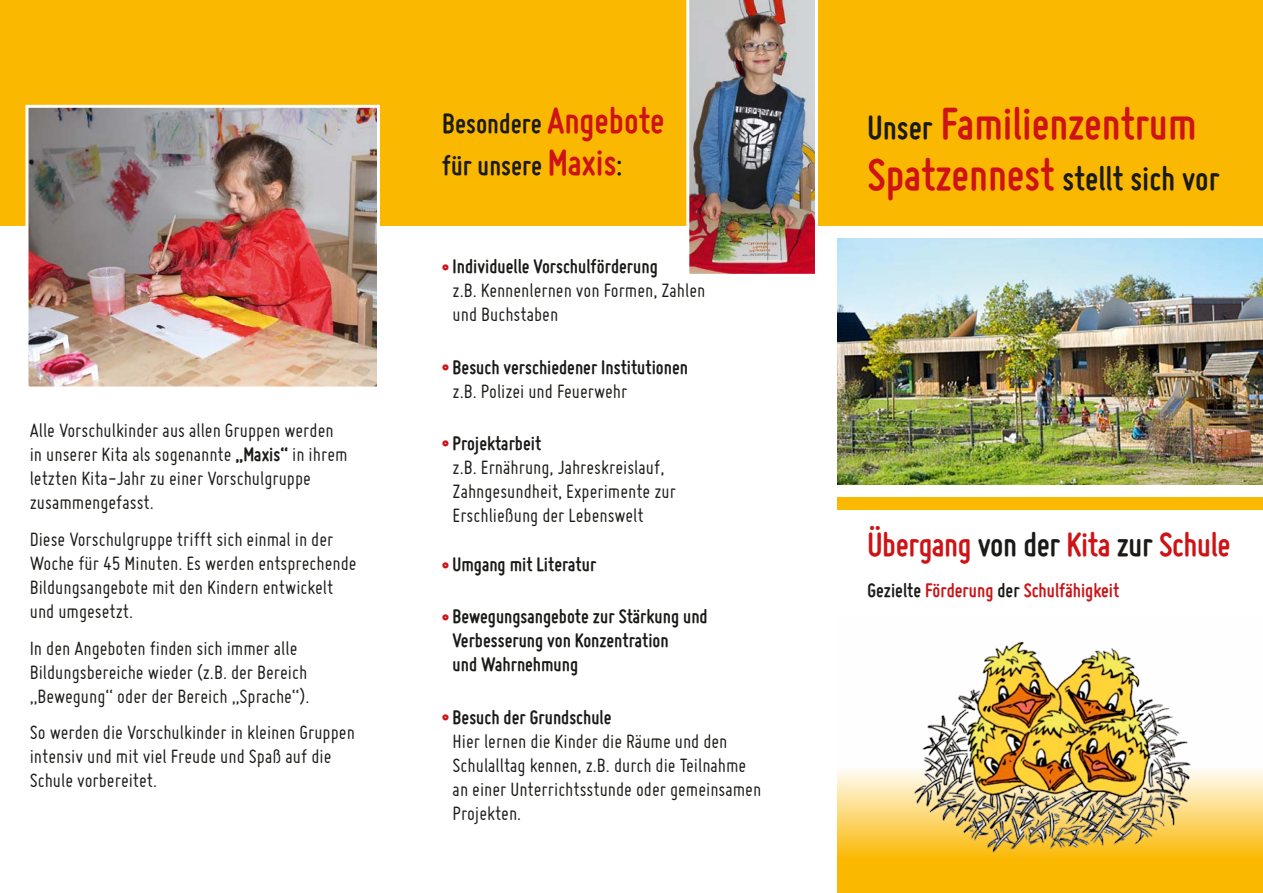
<style>
.page{position:relative;width:1263px;height:893px;background:#fff}
.page>*{position:absolute;margin:0;border:0;box-sizing:border-box;transform-origin:0 0}
.t1{font:700 48px "Miso";color:#cd1316}
.t2{font:700 36px "Miso";letter-spacing:-.01em;color:#cd1316}
.t3{font:700 36px "Miso";color:#1a1a18}
.t4{font:700 30px/42px "Miso";color:#1a1a18}
.t5{font:21px/24px "Miso";color:#1a1a18}
.t6{font:700 21px/24px "Miso";color:#1a1a18}
.t7{font:700 21px "Miso";color:#cd1316}
.s1{font-weight:700}
.s2{font-size:39px;color:#cd1316}
.s3{font-weight:700;font-size:27px;color:#cd1316}
.s4{font-size:27px;color:#cd1316}
.s5{font-weight:400}
.s6{font-size:36px;color:#1a1a18}
.s7{font-size:48px;color:#cd1316}
.s8{color:#1a1a18}
</style>
<div class="page">
<div style="left:838px;top:497px;width:425px;height:13px;background:#fbb800"></div>
<div style="left:0;top:0;width:1263px;height:225px;background:#fbb800"></div>
<img style="left:30px;top:109px;width:346px;height:276px">
<div style="left:26px;top:105px;width:354px;height:284px;border:3px solid #fff"></div>
<img style="left:838px;top:238px;width:425px;height:247px">
<svg style="left:838px;top:769px;width:425px;height:124px;fill:#fbb800"></svg>
<img style="left:904px;top:641px;width:292px;height:213px">
<img style="left:686px;top:0;width:132px;height:274px">
<p class="t5" style="left:30px;top:418px;width:319px">Alle Vorschulkinder aus allen Gruppen werden in unserer Kita als sogenannte <span class="s1">„Maxis“</span> in ihrem letzten Kita-Jahr zu einer Vorschulgruppe zusammengefasst.</p>
<p class="t5" style="left:30px;top:527px;width:328px">Diese Vorschulgruppe trifft sich einmal in der Woche für 45 Minuten. Es werden entsprechende Bildungsangebote mit den Kindern entwickelt und umgesetzt.</p>
<p class="t5" style="left:30px;top:636px;width:281px">In den Angeboten finden sich immer alle<br>Bildungsbereiche wieder (z.B. der Bereich „Bewegung“ oder der Bereich „Sprache“).</p>
<p class="t5" style="left:30px;top:720px;width:327px">So werden die Vorschulkinder in kleinen Gruppen intensiv und mit viel Freude und Spaß auf die<br>Schule vorbereitet.</p>
<h3 class="t4" style="left:442px;top:102px;width:224px">Besondere <span class="s2">Angebote </span>für unsere <span class="s2">Maxis</span>:</h3>
<p class="t5" style="left:453px;top:254px;width:254px;text-indent:-10px"><span class="s3">•</span> <span class="s1">Individuelle Vorschulförderung<br></span>z.B. Kennenlernen von Formen, Zahlen und Buchstaben</p>
<p class="t6" style="left:453px;top:355px;width:237px;text-indent:-10px"><span class="s4">•</span> Besuch verschiedener Institutionen <span class="s5">z.B. Polizei und Feuerwehr</span></p>
<p class="t5" style="left:453px;top:431px;width:225px;text-indent:-10px"><span class="s3">•</span> <span class="s1">Projektarbeit<br></span>z.B. Ernährung, Jahreskreislauf,<br>Zahngesundheit, Experimente zur<br>Erschließung der Lebenswelt</p>
<p class="t6" style="left:442px;top:552px;width:156px"><span class="s4">•</span> Umgang mit Literatur</p>
<p class="t6" style="left:453px;top:604px;width:257px;text-indent:-10px"><span class="s4">•</span> Bewegungsangebote zur Stärkung und<br>Verbesserung von Konzentration<br>und Wahrnehmung</p>
<p class="t5" style="left:453px;top:705px;width:310px;text-indent:-10px"><span class="s3">•</span> <span class="s1">Besuch der Grundschule<br></span>Hier lernen die Kinder die Räume und den Schulalltag kennen, z.B. durch die Teilnahme an einer Unterrichtsstunde oder gemeinsamen Projekten.</p>
<h1 class="t1" style="left:867px;top:96px;width:330px"><span class="s6">Unser</span> Familienzentrum</h1>
<h2 class="t3" style="left:867px;top:158px;width:353px"><span class="s7">Spatzennest</span> stellt sich vor</h2>
<h2 class="t2" style="left:867px;top:524px;width:365px">Übergang <span class="s8">von der</span> Kita <span class="s8">zur</span> Schule</h2>
<p class="t7" style="left:867px;top:578px;width:253px"><span class="s8">Gezielte</span> Förderung <span class="s8">der</span> Schulfähigkeit</p>
</div>
